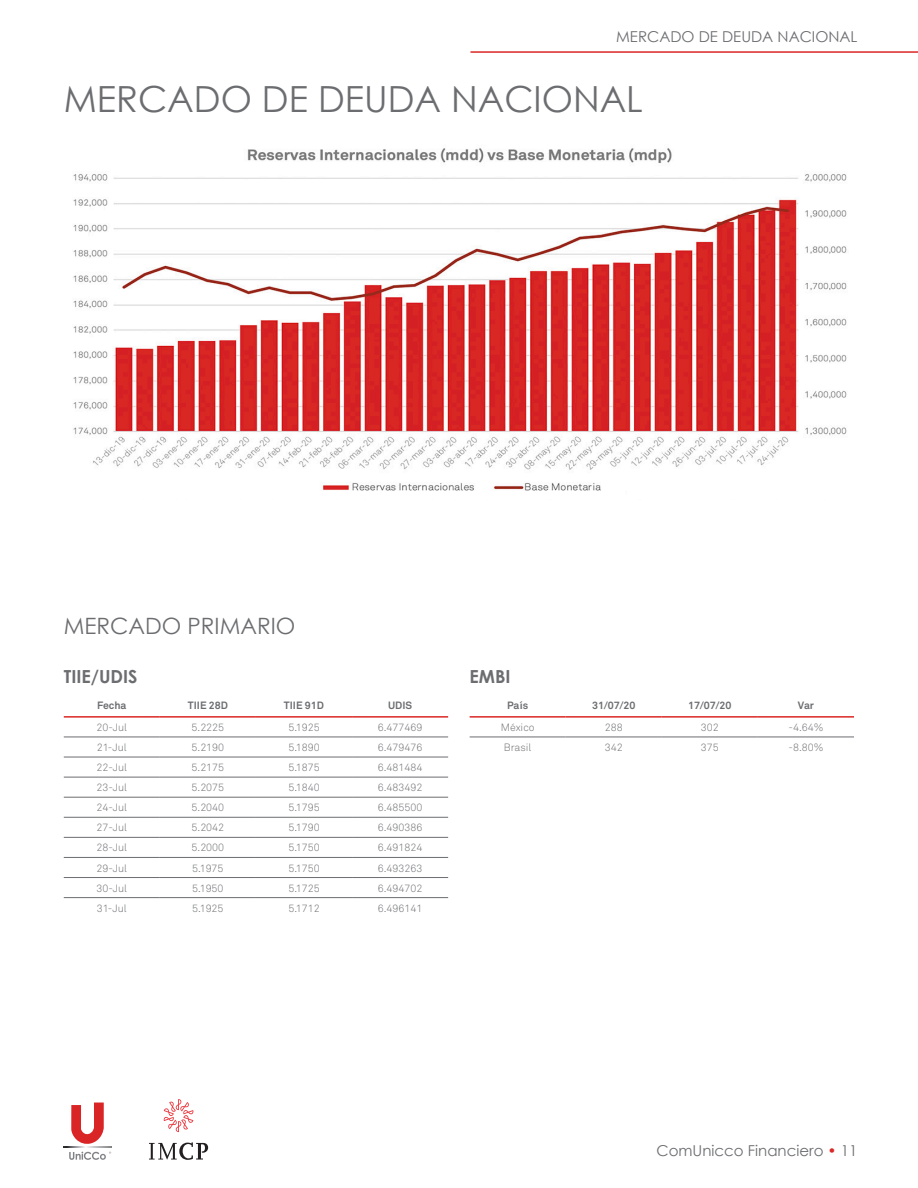
<style>
.page{position:relative;width:918px;height:1188px;background:#fff}
.page>*{position:absolute;margin:0;border:0;box-sizing:border-box;transform-origin:0 0}
.t1{font:36px "Century Gothic";color:#6c6d70}
.t2{font:22.5px "Century Gothic";color:#6c6d70}
.t3{font:700 18px "Century Gothic";color:#6c6d70}
.t4{font:15px "Century Gothic";color:#6c6d70}
.t5{font:300 10.5px "Akkurat";color:#6c6d70}
.t6{font:700 10.5px "Akkurat";color:#6c6d70}
.s1{color:#da2826}
</style>
<div class="page">
<hr style="left:470px;top:51px;width:448px;height:2px;background:#da2826">
<svg style="left:64px;top:1147px;width:48px;height:1px"></svg>
<svg style="left:71px;top:1103px;width:33px;height:41px"></svg>
<svg style="left:69px;top:1152px;width:42px;height:8px"></svg>
<svg style="left:149px;top:1142px;width:59px;height:18px"></svg>
<svg style="left:163px;top:1099px;width:31px;height:33px"></svg>
<hr style="left:64px;top:737px;width:96px;height:1px;background:#6c6d70">
<hr style="left:160px;top:737px;width:96px;height:1px;background:#6c6d70">
<hr style="left:256px;top:737px;width:96px;height:1px;background:#6c6d70">
<hr style="left:352px;top:737px;width:96px;height:1px;background:#6c6d70">
<hr style="left:64px;top:757px;width:96px;height:1px;background:#6c6d70">
<hr style="left:160px;top:757px;width:96px;height:1px;background:#6c6d70">
<hr style="left:256px;top:757px;width:96px;height:1px;background:#6c6d70">
<hr style="left:352px;top:757px;width:96px;height:1px;background:#6c6d70">
<hr style="left:64px;top:777px;width:96px;height:1px;background:#6c6d70">
<hr style="left:160px;top:777px;width:96px;height:1px;background:#6c6d70">
<hr style="left:256px;top:777px;width:96px;height:1px;background:#6c6d70">
<hr style="left:352px;top:777px;width:96px;height:1px;background:#6c6d70">
<hr style="left:64px;top:797px;width:96px;height:1px;background:#6c6d70">
<hr style="left:160px;top:797px;width:96px;height:1px;background:#6c6d70">
<hr style="left:256px;top:797px;width:96px;height:1px;background:#6c6d70">
<hr style="left:352px;top:797px;width:96px;height:1px;background:#6c6d70">
<hr style="left:64px;top:817px;width:96px;height:1px;background:#6c6d70">
<hr style="left:160px;top:817px;width:96px;height:1px;background:#6c6d70">
<hr style="left:256px;top:817px;width:96px;height:1px;background:#6c6d70">
<hr style="left:352px;top:817px;width:96px;height:1px;background:#6c6d70">
<hr style="left:64px;top:837px;width:96px;height:1px;background:#6c6d70">
<hr style="left:160px;top:837px;width:96px;height:1px;background:#6c6d70">
<hr style="left:256px;top:837px;width:96px;height:1px;background:#6c6d70">
<hr style="left:352px;top:837px;width:96px;height:1px;background:#6c6d70">
<hr style="left:64px;top:857px;width:96px;height:1px;background:#6c6d70">
<hr style="left:160px;top:857px;width:96px;height:1px;background:#6c6d70">
<hr style="left:256px;top:857px;width:96px;height:1px;background:#6c6d70">
<hr style="left:352px;top:857px;width:96px;height:1px;background:#6c6d70">
<hr style="left:64px;top:877px;width:96px;height:1px;background:#6c6d70">
<hr style="left:160px;top:877px;width:96px;height:1px;background:#6c6d70">
<hr style="left:256px;top:877px;width:96px;height:1px;background:#6c6d70">
<hr style="left:352px;top:877px;width:96px;height:1px;background:#6c6d70">
<hr style="left:64px;top:897px;width:96px;height:1px;background:#6c6d70">
<hr style="left:160px;top:897px;width:96px;height:1px;background:#6c6d70">
<hr style="left:256px;top:897px;width:96px;height:1px;background:#6c6d70">
<hr style="left:352px;top:897px;width:96px;height:1px;background:#6c6d70">
<hr style="left:64px;top:716px;width:96px;height:2px;background:#da2826">
<hr style="left:160px;top:716px;width:96px;height:2px;background:#da2826">
<hr style="left:256px;top:716px;width:96px;height:2px;background:#da2826">
<hr style="left:352px;top:716px;width:96px;height:2px;background:#da2826">
<hr style="left:470px;top:737px;width:96px;height:1px;background:#6c6d70">
<hr style="left:566px;top:737px;width:96px;height:1px;background:#6c6d70">
<hr style="left:662px;top:737px;width:96px;height:1px;background:#6c6d70">
<hr style="left:758px;top:737px;width:96px;height:1px;background:#6c6d70">
<hr style="left:470px;top:716px;width:96px;height:2px;background:#da2826">
<hr style="left:566px;top:716px;width:96px;height:2px;background:#da2826">
<hr style="left:662px;top:716px;width:96px;height:2px;background:#da2826">
<hr style="left:758px;top:716px;width:96px;height:2px;background:#da2826">
<img style="left:73px;top:148px;width:774px;height:343px">
<h3 class="t4" style="left:616px;top:27px;width:243px">MERCADO DE DEUDA NACIONAL</h3>
<p class="t1" style="left:64px;top:77px;width:581px">MERCADO DE DEUDA NACIONAL</p>
<p class="t2" style="left:64px;top:612px;width:233px">MERCADO PRIMARIO</p>
<p class="t3" style="left:64px;top:665px;width:75px">TIIE/UDIS</p>
<p class="t6" style="left:97px;top:699px;width:31px">Fecha</p>
<p class="t6" style="left:188px;top:699px;width:42px">TIIE 28D</p>
<p class="t6" style="left:284px;top:699px;width:42px">TIIE 91D</p>
<p class="t6" style="left:388px;top:699px;width:26px">UDIS</p>
<p class="t5" style="left:96px;top:721px;width:32px">20-Jul</p>
<p class="t5" style="left:192px;top:721px;width:34px">5.2225</p>
<p class="t5" style="left:288px;top:721px;width:33px">5.1925</p>
<p class="t5" style="left:378px;top:721px;width:46px">6.477469</p>
<p class="t5" style="left:97px;top:741px;width:31px">21-Jul</p>
<p class="t5" style="left:192px;top:741px;width:34px">5.2190</p>
<p class="t5" style="left:288px;top:741px;width:33px">5.1890</p>
<p class="t5" style="left:378px;top:741px;width:46px">6.479476</p>
<p class="t5" style="left:96px;top:761px;width:32px">22-Jul</p>
<p class="t5" style="left:192px;top:761px;width:34px">5.2175</p>
<p class="t5" style="left:288px;top:761px;width:33px">5.1875</p>
<p class="t5" style="left:378px;top:761px;width:46px">6.481484</p>
<p class="t5" style="left:96px;top:781px;width:32px">23-Jul</p>
<p class="t5" style="left:192px;top:781px;width:34px">5.2075</p>
<p class="t5" style="left:288px;top:781px;width:33px">5.1840</p>
<p class="t5" style="left:378px;top:781px;width:46px">6.483492</p>
<p class="t5" style="left:96px;top:801px;width:32px">24-Jul</p>
<p class="t5" style="left:192px;top:801px;width:34px">5.2040</p>
<p class="t5" style="left:288px;top:801px;width:33px">5.1795</p>
<p class="t5" style="left:378px;top:801px;width:46px">6.485500</p>
<p class="t5" style="left:96px;top:821px;width:32px">27-Jul</p>
<p class="t5" style="left:192px;top:821px;width:34px">5.2042</p>
<p class="t5" style="left:288px;top:821px;width:33px">5.1790</p>
<p class="t5" style="left:378px;top:821px;width:46px">6.490386</p>
<p class="t5" style="left:96px;top:842px;width:32px">28-Jul</p>
<p class="t5" style="left:192px;top:842px;width:34px">5.2000</p>
<p class="t5" style="left:288px;top:842px;width:33px">5.1750</p>
<p class="t5" style="left:378px;top:842px;width:46px">6.491824</p>
<p class="t5" style="left:96px;top:862px;width:32px">29-Jul</p>
<p class="t5" style="left:192px;top:862px;width:33px">5.1975</p>
<p class="t5" style="left:288px;top:862px;width:33px">5.1750</p>
<p class="t5" style="left:378px;top:862px;width:46px">6.493263</p>
<p class="t5" style="left:96px;top:882px;width:32px">30-Jul</p>
<p class="t5" style="left:192px;top:882px;width:33px">5.1950</p>
<p class="t5" style="left:288px;top:882px;width:33px">5.1725</p>
<p class="t5" style="left:378px;top:882px;width:46px">6.494702</p>
<p class="t5" style="left:97px;top:902px;width:31px">31-Jul</p>
<p class="t5" style="left:192px;top:902px;width:33px">5.1925</p>
<p class="t5" style="left:288px;top:902px;width:33px">5.1712</p>
<p class="t5" style="left:378px;top:902px;width:46px">6.496141</p>
<p class="t3" style="left:470px;top:665px;width:43px">EMBI</p>
<p class="t6" style="left:507px;top:699px;width:23px">País</p>
<p class="t6" style="left:592px;top:699px;width:45px">31/07/20</p>
<p class="t6" style="left:688px;top:699px;width:45px">17/07/20</p>
<p class="t6" style="left:798px;top:699px;width:18px">Var</p>
<p class="t5" style="left:501px;top:721px;width:35px">México</p>
<p class="t5" style="left:605px;top:721px;width:19px">288</p>
<p class="t5" style="left:701px;top:721px;width:19px">302</p>
<p class="t5" style="left:788px;top:721px;width:36px">-4.64%</p>
<p class="t5" style="left:504px;top:741px;width:29px">Brasil</p>
<p class="t5" style="left:605px;top:741px;width:19px">342</p>
<p class="t5" style="left:701px;top:741px;width:19px">375</p>
<p class="t5" style="left:788px;top:741px;width:36px">-8.80%</p>
<h3 class="t4" style="left:657px;top:1142px;width:203px">ComUnicco Financiero <span class="s1">•</span> 11</h3>
</div>
